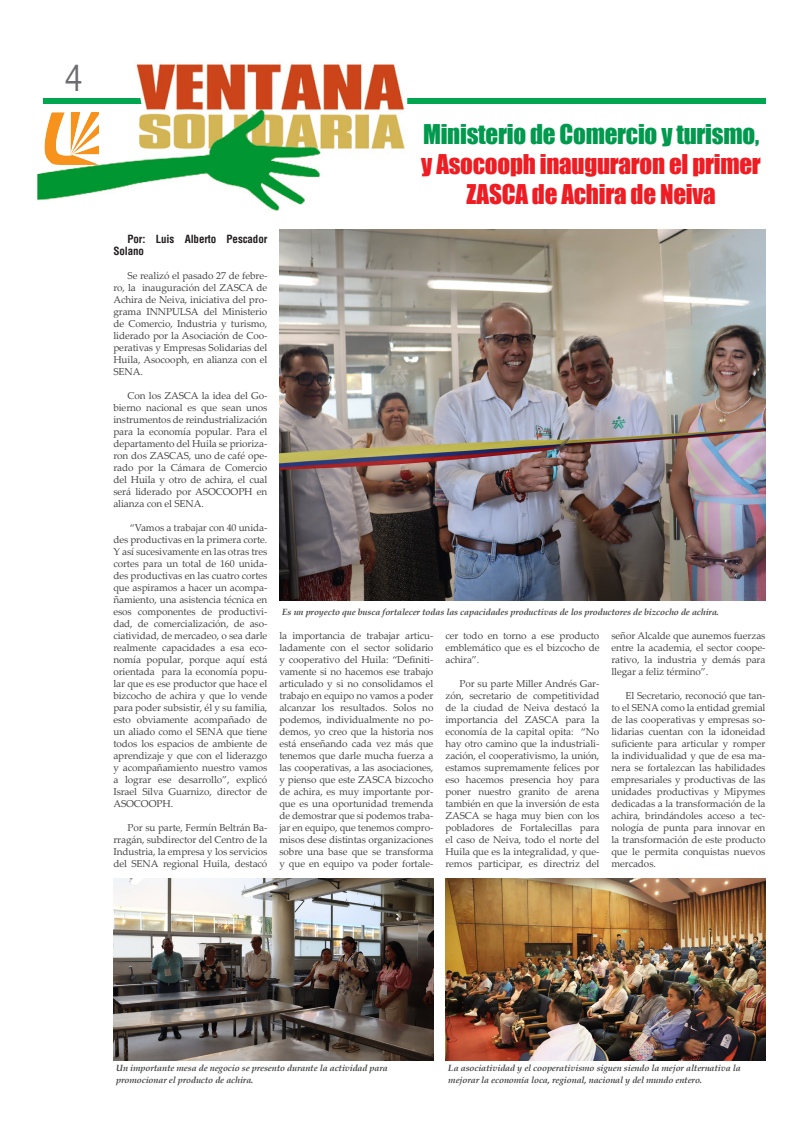
<style>
.page{position:relative;width:808px;height:1134px;background:#fff}
.page>*{position:absolute;margin:0;border:0;box-sizing:border-box;transform-origin:0 0}
.t1{font:300 condensed 40px "Abadi";color:#6c6d70}
.TITULO_PRINCIPAL{font:25px/30px "Impact";letter-spacing:-.01em;color:#ee1d23;text-align:center}
.CUERPO_DE_TEXTO{font:700 condensed 11px/12px "Helvetica LT Std";letter-spacing:-.01em;color:#231f20}
.CUERPO_DE_TEXTO-2{font:10px/12px "Palatino Linotype";letter-spacing:-.01em;color:#454647;text-align:justify}
.PIE_DE_FOTO_con_viñe{font:italic 700 9px "Book Antiqua";letter-spacing:-.01em;color:#454647}
.s1{color:#00994e}
</style>
<div class="page">
<div style="left:43px;top:99px;width:722px;height:5px;background:#00a54f"></div>
<img style="left:37px;top:64px;width:370px;height:147px">
<img style="left:279px;top:230px;width:486px;height:370px">
<img style="left:113px;top:878px;width:320px;height:182px">
<img style="left:445px;top:878px;width:320px;height:182px">
<p class="t1" style="left:64px;top:54px;width:20px">4</p>
<p class="TITULO_PRINCIPAL" style="left:421px;top:118px;width:341px"><span class="s1">Ministerio de Comercio y turismo, </span>y Asocooph inauguraron el primer<br>ZASCA de Achira de Neiva</p>
<p class="CUERPO_DE_TEXTO" style="left:113px;top:233px;width:155px;text-indent:14px">Por: Luis Alberto Pescador<br>Solano</p>
<p class="CUERPO_DE_TEXTO-2" style="left:113px;top:269px;width:156px;text-indent:14px">Se realizó el pasado 27 de febre&shy;ro, la inauguración del ZASCA de Achira de Neiva, iniciativa del pro&shy;grama INNPULSA del Ministerio de Comercio, Industria y turismo, liderado por la Asociación de Coo&shy;perativas y Empresas Solidarias del Huila, Asocooph, en alianza con el SENA.</p>
<p class="CUERPO_DE_TEXTO-2" style="left:113px;top:389px;width:156px;text-indent:14px">Con los ZASCA la idea del Go&shy;bierno nacional es que sean unos instrumentos de reindustrialización para la economía popular. Para el departamento del Huila se prioriza&shy;ron dos ZASCAS, uno de café ope&shy;rado por la Cámara de Comercio del Huila y otro de achira, el cual será liderado por ASOCOOPH en alianza con el SENA.</p>
<p class="CUERPO_DE_TEXTO-2" style="left:113px;top:521px;width:156px;text-indent:16px">“Vamos a trabajar con 40 unida&shy;des productivas en la primera corte.<br>Y así sucesivamente en las otras tres cortes para un total de 160 unida&shy;des productivas en las cuatro cortes que aspiramos a hacer un acompa&shy;ñamiento, una asistencia técnica en esos componentes de productivi&shy;dad, de comercialización, de aso&shy;ciatividad, de mercadeo, o sea darle realmente capacidades a esa eco&shy;nomía popular, porque aquí está orientada para la economía popu&shy;lar que es ese productor que hace el bizcocho de achira y que lo vende para poder subsistir, él y su familia, esto obviamente acompañado de un aliado como el SENA que tiene todos los espacios de ambiente de aprendizaje y que con el liderazgo y acompañamiento nuestro vamos a lograr ese desarrollo”, explicó Israel Silva Guarnizo, director de ASOCOOPH.</p>
<p class="CUERPO_DE_TEXTO-2" style="left:113px;top:821px;width:156px;text-indent:14px">Por su parte, Fermín Beltrán Ba&shy;rragán, subdirector del Centro de la Industria, la empresa y los servicios del SENA regional Huila, destacó</p>
<p class="PIE_DE_FOTO_con_viñe" style="left:282px;top:606px;width:438px">Es un proyecto que busca fortalecer todas las capacidades productivas de los productores de bizcocho de achira.</p>
<p class="CUERPO_DE_TEXTO-2" style="left:279px;top:629px;width:156px">la importancia de trabajar articu&shy;ladamente con el sector solidario y cooperativo del Huila: “Definiti&shy;vamente si no hacemos ese trabajo articulado y si no consolidamos el trabajo en equipo no vamos a poder alcanzar los resultados. Solos no podemos, individualmente no po&shy;demos, yo creo que la historia nos está enseñando cada vez más que tenemos que darle mucha fuerza a las cooperativas, a las asociaciones, y pienso que este ZASCA bizcocho de achira, es muy importante por&shy;que es una oportunidad tremenda de demostrar que si podemos traba&shy;jar en equipo, que tenemos compro&shy;misos dese distintas organizaciones sobre una base que se transforma y que en equipo va poder fortale-</p>
<p class="CUERPO_DE_TEXTO-2" style="left:445px;top:629px;width:156px">cer todo en torno a ese producto emblemático que es el bizcocho de achira”.</p>
<p class="CUERPO_DE_TEXTO-2" style="left:445px;top:677px;width:156px;text-indent:14px">Por su parte Miller Andrés Gar&shy;zón, secretario de competitividad de la ciudad de Neiva destacó la importancia del ZASCA para la economía de la capital opita: “No hay otro camino que la industriali&shy;zación, el cooperativismo, la unión, estamos supremamente felices por eso hacemos presencia hoy para poner nuestro granito de arena también en que la inversión de esta ZASCA se haga muy bien con los pobladores de Fortalecillas para el caso de Neiva, todo el norte del Huila que es la integralidad, y que&shy;remos participar, es directriz del</p>
<p class="CUERPO_DE_TEXTO-2" style="left:611px;top:629px;width:156px">señor Alcalde que aunemos fuerzas entre la academia, el sector coope&shy;rativo, la industria y demás para llegar a feliz término”.</p>
<p class="CUERPO_DE_TEXTO-2" style="left:611px;top:689px;width:156px;text-indent:14px">El Secretario, reconoció que tan&shy;to el SENA como la entidad gremial de las cooperativas y empresas so&shy;lidarias cuentan con la idoneidad suficiente para articular y romper la individualidad y que de esa ma&shy;nera se fortalezcan las habilidades empresariales y productivas de las unidades productivas y Mipymes dedicadas a la transformación de la achira, brindándoles acceso a tec&shy;nología de punta para innovar en la transformación de este producto que le permita conquistas nuevos mercados.</p>
<p class="PIE_DE_FOTO_con_viñe" style="left:116px;top:1062px;width:273px">Un importante mesa de negocio se presento durante la actividad para</p>
<p class="PIE_DE_FOTO_con_viñe" style="left:116px;top:1074px;width:139px">promocionar el producto de achira.</p>
<p class="PIE_DE_FOTO_con_viñe" style="left:448px;top:1062px;width:294px">La asociatividad y el cooperativismo siguen siendo la mejor alternativa la</p>
<p class="PIE_DE_FOTO_con_viñe" style="left:448px;top:1074px;width:255px">mejorar la economía loca, regional, nacional y del mundo entero.</p>
</div>
